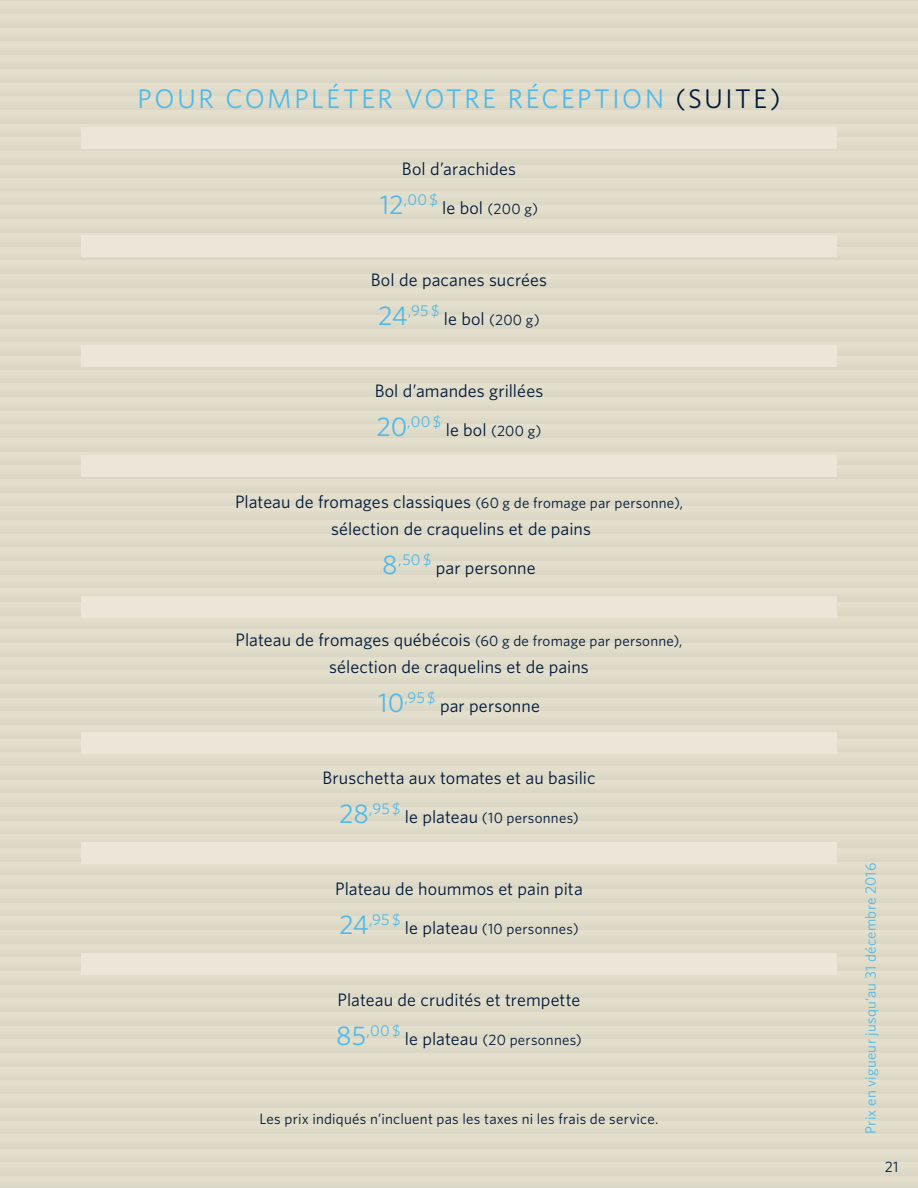
<style>
.page{position:relative;width:918px;height:1188px;background:#fff}
.page>*{position:absolute;margin:0;border:0;box-sizing:border-box;transform-origin:0 0}
.t1{font:27px "Whitney";letter-spacing:.1em;color:#4eb9e9}
.t2{font:18px/27px "Whitney";letter-spacing:.005em;color:#001839;text-align:center}
.t3{font:15.6px "Whitney";letter-spacing:.015em;color:#4eb9e9}
.t4{font:15px "Whitney";letter-spacing:.015em;color:#001839}
.t5{font:15px "Whitney";letter-spacing:.015em;color:#4eb9e9}
.s1{color:#001839}
.s2{font-size:27px}
.s3{font-size:18px}
.s4{font-size:15px}
</style>
<div class="page">
<div style="left:81px;top:235px;width:756px;height:21px;background:#ece6d9"></div>
<div style="left:81px;top:345px;width:756px;height:22px;background:#ece6d9"></div>
<div style="left:81px;top:455px;width:756px;height:22px;background:#ece6d9"></div>
<div style="left:81px;top:596px;width:756px;height:21px;background:#ece6d9"></div>
<div style="left:81px;top:732px;width:756px;height:22px;background:#ece6d9"></div>
<div style="left:81px;top:842px;width:756px;height:22px;background:#ece6d9"></div>
<div style="left:81px;top:953px;width:756px;height:21px;background:#ece6d9"></div>
<div style="left:81px;top:128px;width:756px;height:21px;background:#ece6d9"></div>
<h1 class="t1" style="left:137px;top:81px;width:644px">POUR COMPLÉTER VOTRE RÉCEPTION <span class="s1">(SUITE)</span></h1>
<p class="t2" style="left:402px;top:155px;width:116px">Bol d’arachides</p>
<p class="t3" style="left:380px;top:189px;width:60px"><span class="s2">12</span>,00 $</p>
<p class="t4" style="left:442px;top:199px;width:97px"><span class="s3">le bol</span> (200 g)</p>
<p class="t2" style="left:371px;top:266px;width:178px">Bol de pacanes sucrées</p>
<p class="t3" style="left:378px;top:300px;width:63px"><span class="s2">24</span>,95 $</p>
<p class="t4" style="left:444px;top:310px;width:97px"><span class="s3">le bol</span> (200 g)</p>
<p class="t2" style="left:375px;top:377px;width:170px">Bol d’amandes grillées</p>
<p class="t3" style="left:376px;top:411px;width:66px"><span class="s2">20</span>,00 $</p>
<p class="t4" style="left:446px;top:421px;width:97px"><span class="s3">le bol</span> (200 g)</p>
<p class="t2" style="left:235px;top:488px;width:449px">Plateau de fromages classiques <span class="s4">(60 g de fromage par personne), </span>sélection de craquelins et de pains</p>
<p class="t3" style="left:382px;top:549px;width:51px"><span class="s2">8</span>,50 $</p>
<p class="t2" style="left:436px;top:554px;width:101px">par personne</p>
<p class="t2" style="left:235px;top:626px;width:449px">Plateau de fromages québécois <span class="s4">(60 g de fromage par personne), </span>sélection de craquelins et de pains</p>
<p class="t3" style="left:378px;top:687px;width:59px"><span class="s2">10</span>,95 $</p>
<p class="t2" style="left:440px;top:692px;width:101px">par personne</p>
<p class="t2" style="left:323px;top:764px;width:274px">Bruschetta aux tomates et au basilic</p>
<p class="t3" style="left:339px;top:798px;width:63px"><span class="s2">28</span>,95 $</p>
<p class="t4" style="left:405px;top:808px;width:175px"><span class="s3">le plateau</span> (10 personnes)</p>
<p class="t2" style="left:335px;top:875px;width:249px">Plateau de hoummos et pain pita</p>
<p class="t3" style="left:339px;top:909px;width:63px"><span class="s2">24</span>,95 $</p>
<p class="t4" style="left:405px;top:919px;width:175px"><span class="s3">le plateau</span> (10 personnes)</p>
<p class="t2" style="left:337px;top:986px;width:245px">Plateau de crudités et trempette</p>
<p class="t3" style="left:336px;top:1020px;width:66px"><span class="s2">85</span>,00 $</p>
<p class="t4" style="left:405px;top:1030px;width:178px"><span class="s3">le plateau</span> (20 personnes)</p>
<p class="t4" style="left:260px;top:1109px;width:400px">Les prix indiqués n’incluent pas les taxes ni les frais de service.</p>
<p class="t5" style="left:861px;top:1134px;width:273px;rotate:-90deg">Prix en vigueur jusqu’au 31 décembre 2016</p>
<p class="t4" style="left:885px;top:1157px;width:15px">21</p>
</div>
